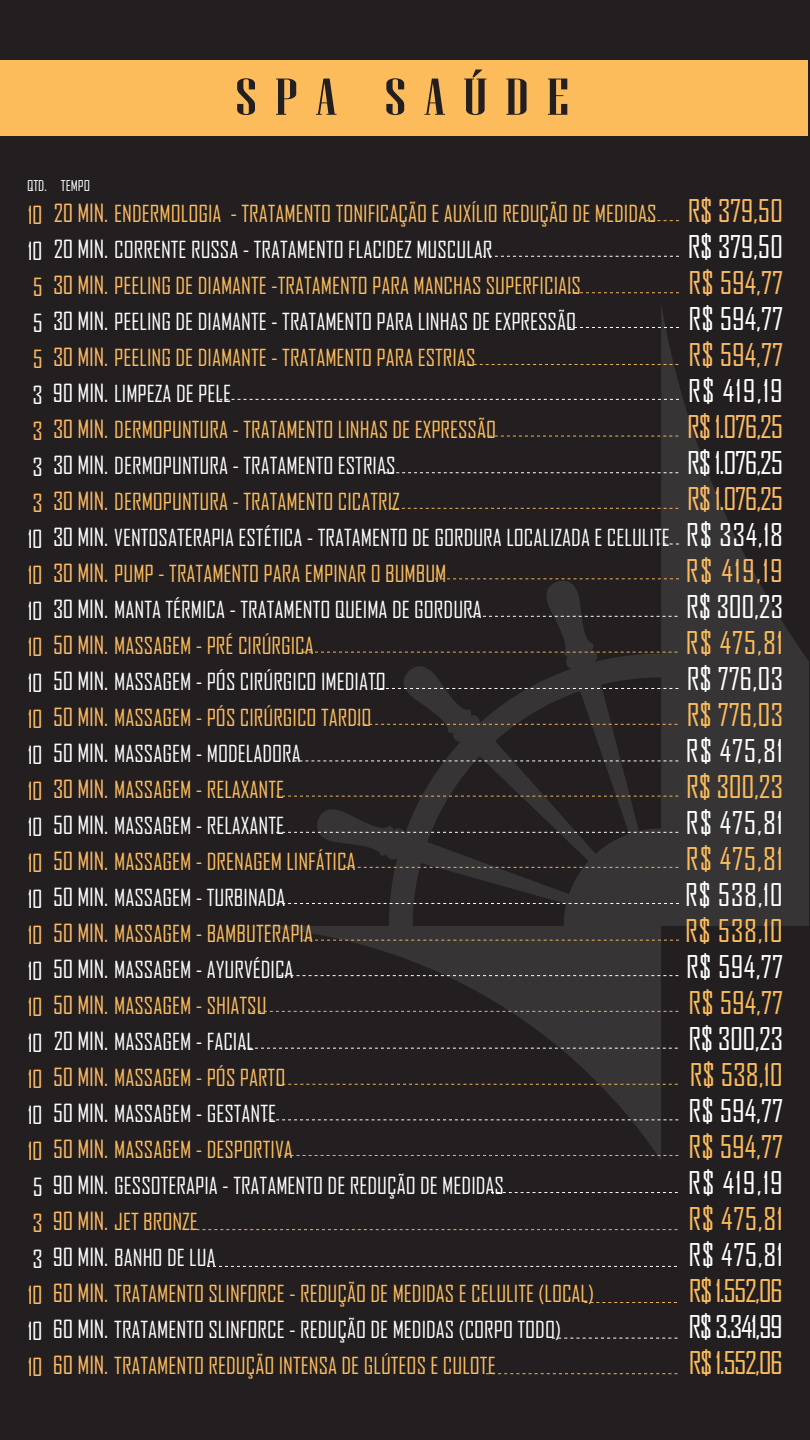
<style>
.page{position:relative;width:810px;height:1440px;background:#fff}
.page>*{position:absolute;margin:0;border:0;box-sizing:border-box;transform-origin:0 0}
.t1{font:51.75px "Niagara Solid";letter-spacing:.23em;color:#231f20;scale:1.5 1}
.t2{font:30px "Agency FB";letter-spacing:.005em;color:#fff}
.t3{font:30px "Agency FB";color:#fcbc5c}
.t4{font:30px "Agency FB";letter-spacing:-.005em;color:#fcba64}
.t5{font:24px "Agency FB";color:#fff}
.t6{font:24px "Agency FB";color:#fcba64}
.t7{font:22.5px "Agency FB";color:#fcbc5c}
.t8{font:22.5px "Agency FB";color:#fff}
.t9{font:22.5px "Agency FB";color:#fff}
.t10{font:14.25px "Agency FB";color:#fff}
.s1{font-size:24px;color:#fcba64}
.s2{font-size:24px}
.s3{font-style:inherit}
</style>
<div class="page">
<div style="left:0;top:0;width:809px;height:1440px;background:#231f20"></div>
<svg style="left:220px;top:307px;width:589px;height:853px"></svg>
<hr style="left:809px;top:0;width:1px;height:1440px;background:#231f20">
<div style="left:0;top:60px;width:808px;height:76px;background:#fcbc5c"></div>
<svg style="left:568px;top:292px;width:111px;height:1px"></svg>
<svg style="left:303px;top:940px;width:376px;height:1px"></svg>
<svg style="left:279px;top:1155px;width:399px;height:1px"></svg>
<svg style="left:252px;top:1011px;width:426px;height:1px"></svg>
<svg style="left:462px;top:364px;width:216px;height:1px"></svg>
<svg style="left:645px;top:220px;width:34px;height:1px"></svg>
<svg style="left:220px;top:399px;width:459px;height:1px"></svg>
<svg style="left:384px;top:472px;width:294px;height:1px"></svg>
<svg style="left:657px;top:544px;width:22px;height:1px"></svg>
<svg style="left:471px;top:616px;width:207px;height:1px"></svg>
<svg style="left:483px;top:256px;width:196px;height:1px"></svg>
<svg style="left:483px;top:436px;width:195px;height:1px"></svg>
<svg style="left:435px;top:578px;width:244px;height:1px"></svg>
<svg style="left:303px;top:652px;width:375px;height:1px"></svg>
<svg style="left:294px;top:761px;width:384px;height:1px"></svg>
<svg style="left:276px;top:832px;width:402px;height:1px"></svg>
<svg style="left:243px;top:1048px;width:435px;height:1px"></svg>
<svg style="left:276px;top:903px;width:403px;height:1px"></svg>
<svg style="left:264px;top:1119px;width:414px;height:1px"></svg>
<svg style="left:279px;top:975px;width:399px;height:1px"></svg>
<svg style="left:491px;top:1192px;width:187px;height:1px"></svg>
<svg style="left:276px;top:796px;width:402px;height:1px"></svg>
<svg style="left:568px;top:327px;width:111px;height:1px"></svg>
<svg style="left:390px;top:508px;width:288px;height:1px"></svg>
<svg style="left:374px;top:688px;width:304px;height:1px"></svg>
<svg style="left:357px;top:724px;width:321px;height:1px"></svg>
<svg style="left:346px;top:867px;width:332px;height:1px"></svg>
<svg style="left:276px;top:1084px;width:402px;height:1px"></svg>
<svg style="left:486px;top:1373px;width:192px;height:1px"></svg>
<svg style="left:184px;top:1229px;width:494px;height:1px"></svg>
<svg style="left:207px;top:1266px;width:470px;height:1px"></svg>
<svg style="left:552px;top:1338px;width:126px;height:1px"></svg>
<svg style="left:584px;top:1302px;width:93px;height:1px"></svg>
<p class="t1" style="left:235px;top:70px;width:224px">SPA SAÚDE</p>
<p class="t10" style="left:27px;top:177px;width:65px">QTD. TEMPO</p>
<p class="t7" style="left:54px;top:200px;width:604px"><span class="s1">20 MIN.</span> ENDERMOLOGIA - TRATAMENTO TONIFICAÇÃO E AUXÍLIO REDUÇÃO DE MEDIDAS</p>
<p class="t8" style="left:54px;top:236px;width:440px"><span class="s2">20 MIN.</span> CORRENTE RUSSA - TRATAMENTO FLACIDEZ MUSCULAR</p>
<p class="t6" style="left:28px;top:200px;width:17px">10</p>
<p class="t5" style="left:28px;top:236px;width:17px">10</p>
<p class="t7" style="left:33px;top:272px;width:550px"><span class="s1">5 30 MIN.</span> PEELING DE DIAMANTE -TRATAMENTO PARA MANCHAS SUPERFICIAIS</p>
<p class="t8" style="left:33px;top:308px;width:545px"><span class="s2">5 30 MIN.</span> PEELING DE DIAMANTE - TRATAMENTO PARA LINHAS DE EXPRESSÃO</p>
<p class="t7" style="left:33px;top:344px;width:444px"><span class="s1">5 30 MIN.</span> PEELING DE DIAMANTE - TRATAMENTO PARA ESTRIAS</p>
<p class="t8" style="left:33px;top:380px;width:200px"><span class="s2">3 90 MIN.</span> LIMPEZA DE PELE</p>
<p class="t7" style="left:33px;top:416px;width:465px"><span class="s1">3 30 MIN.</span> DERMOPUNTURA - TRATAMENTO LINHAS DE EXPRESSÃO</p>
<p class="t8" style="left:33px;top:452px;width:364px"><span class="s2">3 30 MIN.</span> DERMOPUNTURA - TRATAMENTO ESTRIAS</p>
<p class="t7" style="left:33px;top:488px;width:369px"><span class="s1">3 30 MIN.</span> DERMOPUNTURA - TRATAMENTO CICATRIZ</p>
<p class="t9" style="left:28px;top:524px;width:644px"><span class="s2">10 30 MIN.</span> <span class="s3">VENTOSATERAPIA ESTÉTICA -</span> TRATAMENTO DE GORDURA LOCALIZADA E CELULITE</p>
<p class="t7" style="left:28px;top:560px;width:420px"><span class="s1">10 30 MIN.</span> PUMP - TRATAMENTO PARA EMPINAR O BUMBUM</p>
<p class="t8" style="left:28px;top:596px;width:456px"><span class="s2">10 30 MIN.</span> MANTA TÉRMICA - TRATAMENTO QUEIMA DE GORDURA</p>
<p class="t7" style="left:28px;top:632px;width:288px"><span class="s1">10 50 MIN.</span> MASSAGEM - PRÉ CIRÚRGICA</p>
<p class="t8" style="left:28px;top:668px;width:360px"><span class="s2">10 50 MIN.</span> MASSAGEM - PÓS CIRÚRGICO IMEDIATO</p>
<p class="t7" style="left:28px;top:704px;width:345px"><span class="s1">10 50 MIN.</span> MASSAGEM - PÓS CIRÚRGICO TARDIO</p>
<p class="t8" style="left:28px;top:740px;width:275px"><span class="s2">10 50 MIN.</span> MASSAGEM - MODELADORA</p>
<p class="t7" style="left:28px;top:776px;width:258px"><span class="s1">10 30 MIN.</span> MASSAGEM - RELAXANTE</p>
<p class="t8" style="left:28px;top:812px;width:258px"><span class="s2">10 50 MIN.</span> MASSAGEM - RELAXANTE</p>
<p class="t7" style="left:28px;top:848px;width:329px"><span class="s1">10 50 MIN.</span> MASSAGEM - DRENAGEM LINFÁTICA</p>
<p class="t8" style="left:28px;top:884px;width:259px"><span class="s2">10 50 MIN.</span> MASSAGEM - TURBINADA</p>
<p class="t7" style="left:28px;top:920px;width:287px"><span class="s1">10 50 MIN.</span> MASSAGEM - BAMBUTERAPIA</p>
<p class="t8" style="left:28px;top:956px;width:267px"><span class="s2">10 50 MIN.</span> MASSAGEM - AYURVÉDICA</p>
<p class="t7" style="left:28px;top:992px;width:240px"><span class="s1">10 50 MIN.</span> MASSAGEM - SHIATSU</p>
<p class="t5" style="left:28px;top:1028px;width:17px">10</p>
<p class="t7" style="left:28px;top:1064px;width:259px"><span class="s1">10 50 MIN.</span> MASSAGEM - PÓS PARTO</p>
<p class="t8" style="left:28px;top:1100px;width:250px"><span class="s2">10 50 MIN.</span> MASSAGEM - GESTANTE</p>
<p class="t7" style="left:28px;top:1136px;width:267px"><span class="s1">10 50 MIN.</span> MASSAGEM - DESPORTIVA</p>
<p class="t8" style="left:33px;top:1172px;width:473px"><span class="s2">5 90 MIN.</span> GESSOTERAPIA - TRATAMENTO DE REDUÇÃO DE MEDIDAS</p>
<p class="t7" style="left:33px;top:1208px;width:167px"><span class="s1">3 90 MIN.</span> JET BRONZE</p>
<p class="t8" style="left:33px;top:1244px;width:185px"><span class="s2">3 90 MIN.</span> BANHO DE LUA</p>
<p class="t7" style="left:28px;top:1280px;width:568px"><span class="s1">10 60 MIN.</span> TRATAMENTO SLINFORCE - REDUÇÃO DE MEDIDAS E CELULITE (LOCAL)</p>
<p class="t8" style="left:28px;top:1316px;width:535px"><span class="s2">10 60 MIN.</span> TRATAMENTO SLINFORCE - REDUÇÃO DE MEDIDAS (CORPO TODO)</p>
<p class="t7" style="left:28px;top:1352px;width:470px"><span class="s1">10 60 MIN.</span> TRATAMENTO REDUÇÃO INTENSA DE GLÚTEOS E CULOTE</p>
<p class="t8" style="left:54px;top:1028px;width:202px"><span class="s2">20 MIN.</span> MASSAGEM - FACIAL</p>
<p class="t4" style="left:688px;top:193px;width:97px">R$ 379,50</p>
<p class="t2" style="left:688px;top:229px;width:97px">R$ 379,50</p>
<p class="t4" style="left:689px;top:265px;width:96px">R$ 594,77</p>
<p class="t2" style="left:689px;top:301px;width:96px">R$ 594,77</p>
<p class="t4" style="left:689px;top:337px;width:96px">R$ 594,77</p>
<p class="t2" style="left:688px;top:373px;width:96px">R$ 419,19</p>
<p class="t4" style="left:687px;top:409px;width:97px">R$ 1.076,25</p>
<p class="t2" style="left:687px;top:445px;width:97px">R$ 1.076,25</p>
<p class="t4" style="left:687px;top:481px;width:97px">R$ 1.076,25</p>
<p class="t2" style="left:686px;top:517px;width:98px">R$ 334,18</p>
<p class="t4" style="left:686px;top:553px;width:99px">R$ 419,19</p>
<p class="t2" style="left:686px;top:589px;width:98px">R$ 300,23</p>
<p class="t3" style="left:686px;top:625px;width:99px">R$ 475,81</p>
<p class="t2" style="left:687px;top:661px;width:98px">R$ 776,03</p>
<p class="t3" style="left:687px;top:697px;width:98px">R$ 776,03</p>
<p class="t2" style="left:686px;top:733px;width:99px">R$ 475,81</p>
<p class="t3" style="left:686px;top:769px;width:98px">R$ 300,23</p>
<p class="t2" style="left:686px;top:805px;width:99px">R$ 475,81</p>
<p class="t3" style="left:686px;top:841px;width:99px">R$ 475,81</p>
<p class="t2" style="left:685px;top:877px;width:99px">R$ 538,10</p>
<p class="t3" style="left:685px;top:913px;width:99px">R$ 538,10</p>
<p class="t2" style="left:686px;top:949px;width:98px">R$ 594,77</p>
<p class="t3" style="left:689px;top:985px;width:96px">R$ 594,77</p>
<p class="t2" style="left:689px;top:1021px;width:96px">R$ 300,23</p>
<p class="t3" style="left:690px;top:1057px;width:95px">R$ 538,10</p>
<p class="t2" style="left:689px;top:1093px;width:96px">R$ 594,77</p>
<p class="t3" style="left:689px;top:1129px;width:96px">R$ 594,77</p>
<p class="t2" style="left:688px;top:1165px;width:96px">R$ 419,19</p>
<p class="t3" style="left:688px;top:1201px;width:96px">R$ 475,81</p>
<p class="t2" style="left:688px;top:1237px;width:96px">R$ 475,81</p>
<p class="t3" style="left:689px;top:1273px;width:96px">R$ 1.552,06</p>
<p class="t2" style="left:689px;top:1309px;width:96px">R$ 3.341,99</p>
<p class="t3" style="left:689px;top:1345px;width:96px">R$ 1.552,06</p>
</div>
